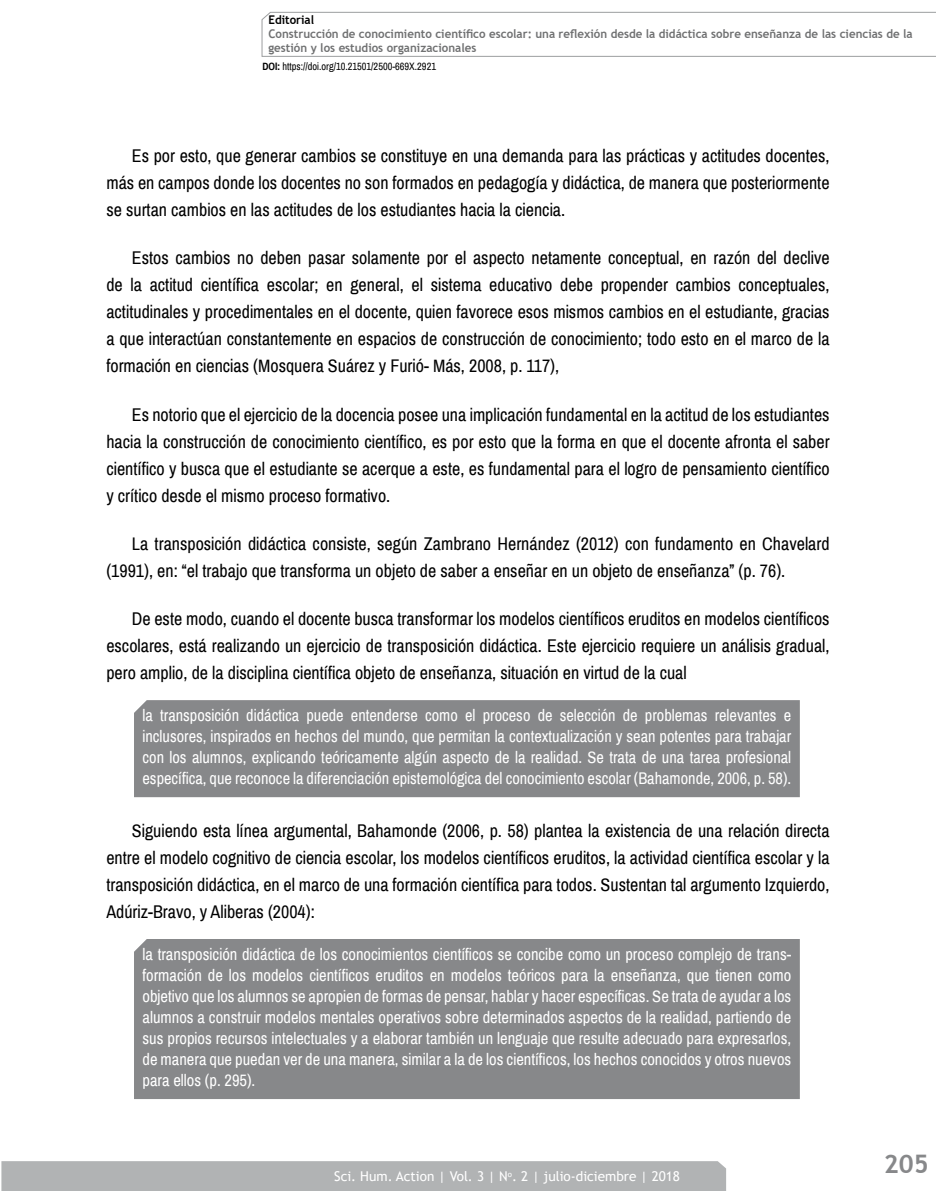
<style>
.page{position:relative;width:936px;height:1191px;background:#fff}
.page>*{position:absolute;margin:0;border:0;box-sizing:border-box;transform-origin:0 0}
.t1{font:700 25.5px "Trebuchet MS";color:#87888a}
.t2{font:18px/27px "Archivo Narrow";color:#000;text-align:justify}
.t3{font:16.5px/21px "Archivo Narrow";color:#fff;text-align:justify}
.t4{font:13.5px "Trebuchet MS";color:#fff}
.t5{font:700 12px/13.8px "Trebuchet MS";color:#707172;scale:.96 1}
.t6{font:700 12px "Trebuchet MS";color:#000;scale:.96 1}
.t7{font:10.5px "Archivo Narrow";color:#000}
.s1{font-weight:700}
</style>
<div class="page">
<div style="left:1px;top:1161px;width:725px;height:30px;background:#b1b3b4"></div>
<svg style="left:261px;top:12px;width:674px;height:45px"></svg>
<div style="left:134px;top:700px;width:665px;height:97px;background:#87888a"></div>
<div style="left:134px;top:939px;width:665px;height:160px;background:#87888a"></div>
<p class="t6" style="left:268px;top:12px;width:49px">Editorial</p>
<p class="t5" style="left:268px;top:27px;width:672px">Construcción de conocimiento científico escolar: una reflexión desde la didáctica sobre enseñanza de las ciencias de la gestión y los estudios organizacionales</p>
<p class="t7" style="left:262px;top:60px;width:175px"><span class="s1">DOI:</span> https://doi.org/10.21501/2500-669X.2921</p>
<p class="t2" style="left:106px;top:142px;width:724px;text-indent:26px">Es por esto, que generar cambios se constituye en una demanda para las prácticas y actitudes docentes, más en campos donde los docentes no son formados en pedagogía y didáctica, de manera que posteriormente se surtan cambios en las actitudes de los estudiantes hacia la ciencia.</p>
<p class="t2" style="left:106px;top:245px;width:724px;text-indent:26px">Estos cambios no deben pasar solamente por el aspecto netamente conceptual, en razón del declive de la actitud científica escolar; en general, el sistema educativo debe propender cambios conceptuales, actitudinales y procedimentales en el docente, quien favorece esos mismos cambios en el estudiante, gracias a que interactúan constantemente en espacios de construcción de conocimiento; todo esto en el marco de la formación en ciencias (Mosquera Suárez y Furió- Más, 2008, p. 117),</p>
<p class="t2" style="left:106px;top:401px;width:724px;text-indent:26px">Es notorio que el ejercicio de la docencia posee una implicación fundamental en la actitud de los estudiantes hacia la construcción de conocimiento científico, es por esto que la forma en que el docente afronta el saber científico y busca que el estudiante se acerque a este, es fundamental para el logro de pensamiento científico y crítico desde el mismo proceso formativo.</p>
<p class="t2" style="left:106px;top:530px;width:724px;text-indent:26px">La transposición didáctica consiste, según Zambrano Hernández (2012) con fundamento en Chavelard (1991), en: “el trabajo que transforma un objeto de saber a enseñar en un objeto de enseñanza” (p. 76).</p>
<p class="t2" style="left:106px;top:605px;width:724px;text-indent:26px">De este modo, cuando el docente busca transformar los modelos científicos eruditos en modelos científicos escolares, está realizando un ejercicio de transposición didáctica. Este ejercicio requiere un análisis gradual, pero amplio, de la disciplina científica objeto de enseñanza, situación en virtud de la cual</p>
<p class="t3" style="left:142px;top:705px;width:650px">la transposición didáctica puede entenderse como el proceso de selección de problemas relevantes e inclusores, inspirados en hechos del mundo, que permitan la contextualización y sean potentes para trabajar con los alumnos, explicando teóricamente algún aspecto de la realidad. Se trata de una tarea profesional específica, que reconoce la diferenciación epistemológica del conocimiento escolar (Bahamonde, 2006, p. 58).</p>
<p class="t2" style="left:106px;top:817px;width:724px;text-indent:26px">Siguiendo esta línea argumental, Bahamonde (2006, p. 58) plantea la existencia de una relación directa entre el modelo cognitivo de ciencia escolar, los modelos científicos eruditos, la actividad científica escolar y la transposición didáctica, en el marco de una formación científica para todos. Sustentan tal argumento Izquierdo, Adúriz-Bravo, y Aliberas (2004):</p>
<p class="t3" style="left:142px;top:944px;width:650px">la transposición didáctica de los conocimientos científicos se concibe como un proceso complejo de trans&shy;formación de los modelos científicos eruditos en modelos teóricos para la enseñanza, que tienen como objetivo que los alumnos se apropien de formas de pensar, hablar y hacer específicas. Se trata de ayudar a los alumnos a construir modelos mentales operativos sobre determinados aspectos de la realidad, partiendo de sus propios recursos intelectuales y a elaborar también un lenguaje que resulte adecuado para expresarlos, de manera que puedan ver de una manera, similar a la de los científicos, los hechos conocidos y otros nuevos para ellos (p. 295).</p>
<p class="t4" style="left:334px;top:1167px;width:347px">Sci. Hum. Action | Vol. 3 | N<sup>o</sup>. 2 | julio-diciembre | 2018</p>
<h1 class="t1" style="left:883px;top:1147px;width:46px">205</h1>
</div>
